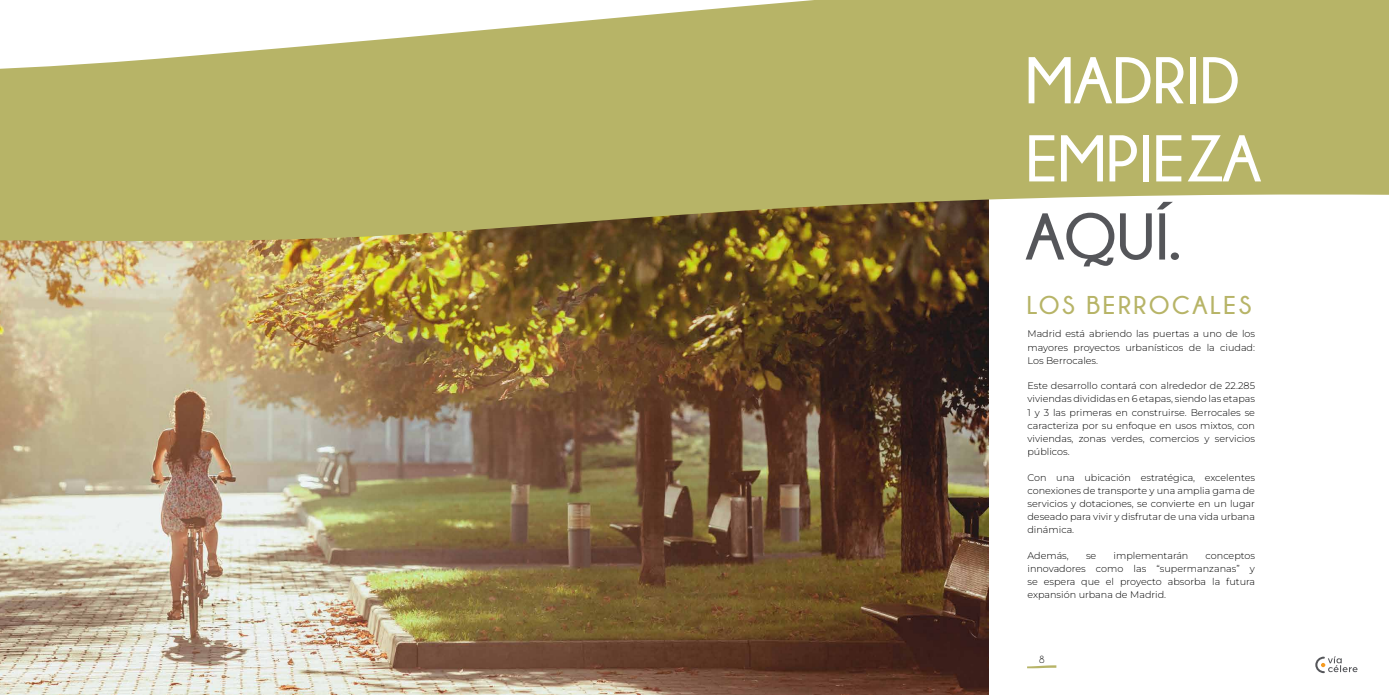
<style>
.page{position:relative;width:1389px;height:695px;background:#fff}
.page>*{position:absolute;margin:0;border:0;box-sizing:border-box;transform-origin:0 0}
.t1{font:700 65.71px/78px "Champagne&Limousines";color:#fff}
.t2{font:700 65.71px "Champagne&Limousines";color:#55565a}
.t3{font:700 25.64px "Champagne&Limousines";letter-spacing:.1em;color:#b7b467}
.t4{font:10.5px "Champagne&Limousines";color:#000}
.t5{font:300 9.62px/13.1px "Montserrat";color:#000;text-align:justify}
</style>
<div class="page">
<svg style="left:1315px;top:656px;width:43px;height:17px"></svg>
<svg style="left:1027px;top:665px;width:29px;height:3px"></svg>
<img style="left:0;top:246px;width:988px;height:448px">
<svg style="left:0;top:0;width:1389px;height:246px;background:#bdb979"></svg>
<h1 class="t1" style="left:1026px;top:41px;width:237px">MADRID<br>EMPIEZA</h1>
<h1 class="t2" style="left:1026px;top:200px;width:157px">AQUÍ.</h1>
<h2 class="t3" style="left:1027px;top:291px;width:226px">LOS BERROCALES</h2>
<p class="t5" style="left:1027px;top:327px;width:229px">Madrid está abriendo las puertas a uno de los mayores proyectos urbanísticos de la ciudad:<br>Los Berrocales.</p>
<p class="t5" style="left:1027px;top:379px;width:229px">Este desarrollo contará con alrededor de 22.285 viviendas divididas en 6 etapas, siendo las etapas 1 y 3 las primeras en construirse. Berrocales se caracteriza por su enfoque en usos mixtos, con viviendas, zonas verdes, comercios y servicios públicos.</p>
<p class="t5" style="left:1027px;top:470px;width:229px">Con una ubicación estratégica, excelentes conexiones de transporte y una amplia gama de servicios y dotaciones, se convierte en un lugar deseado para vivir y disfrutar de una vida urbana dinámica.</p>
<p class="t5" style="left:1027px;top:548px;width:43px">Además,</p>
<p class="t5" style="left:1086px;top:548px;width:12px">se</p>
<p class="t5" style="left:1114px;top:548px;width:76px">implementarán</p>
<p class="t5" style="left:1027px;top:548px;width:229px;text-indent:178px">conceptos innovadores como las “supermanzanas” y se espera que el proyecto absorba la futura expansión urbana de Madrid.</p>
<p class="t4" style="left:1039px;top:654px;width:7px">8</p>
</div>
